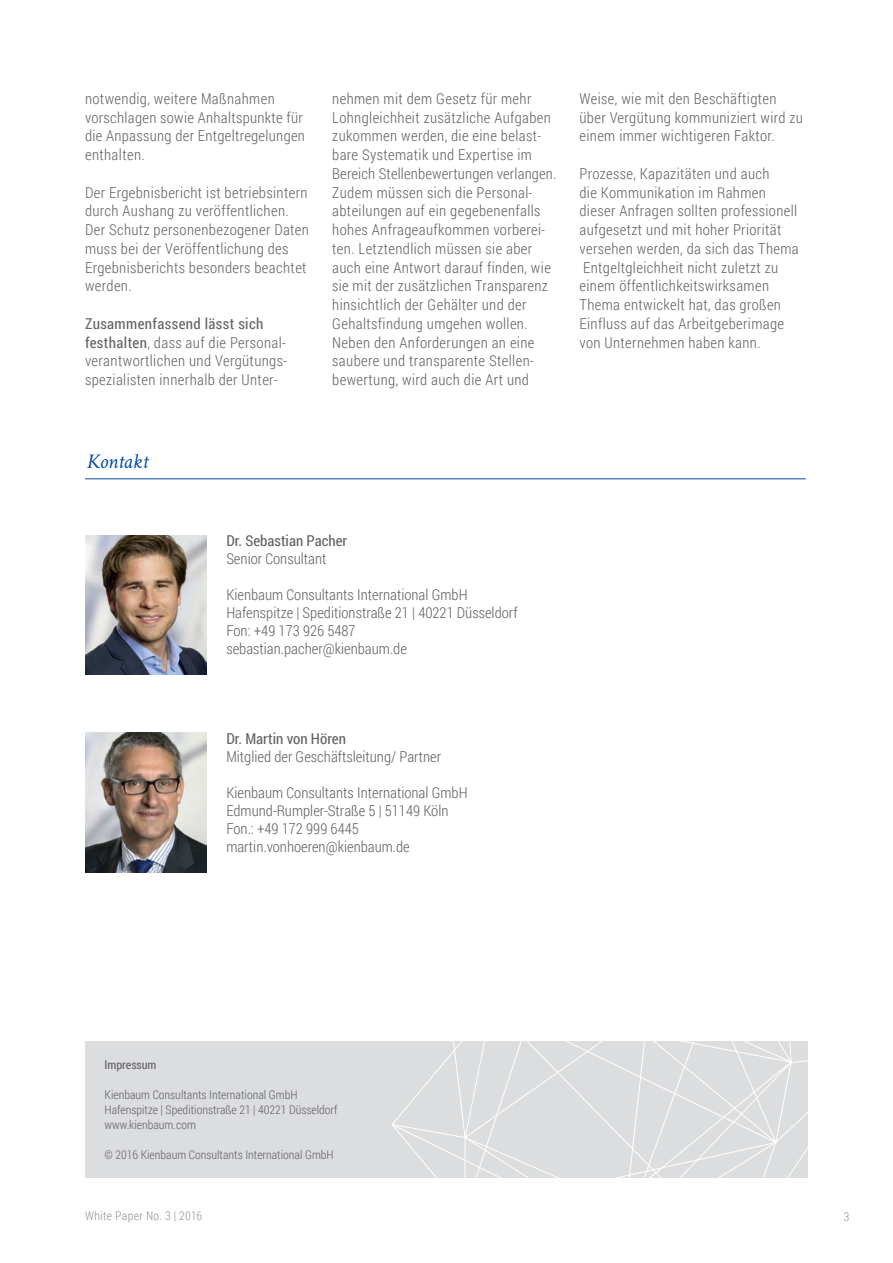
<style>
.page{position:relative;width:893px;height:1263px;background:#fff}
.page>*{position:absolute;margin:0;border:0;box-sizing:border-box;transform-origin:0 0}
.t1{font:italic 21px "Crimson Text";color:#0049a4}
.t2{font:300 15px/18.8px "Roboto Condensed";letter-spacing:.025em;color:#636366}
.t3{font:300 15px/18px "Roboto Condensed";color:#636366}
.t4{font:15px "Roboto Condensed";color:#636366}
.t5{font:300 12px/15px "Roboto Condensed";color:#636366}
.t6{font:300 12px "Roboto Condensed";letter-spacing:.03em;color:#939598}
.t7{font:12px "Roboto Condensed";color:#636366}
.s1{font-weight:400}
</style>
<div class="page">
<div style="left:86px;top:1041px;width:722px;height:137px;background:#dcdddf"></div>
<hr style="left:85px;top:478px;width:721px;height:1px;background:#0049a4">
<img style="left:85px;top:535px;width:122px;height:140px">
<img style="left:85px;top:733px;width:122px;height:140px">
<svg style="left:391px;top:1041px;width:417px;height:137px"></svg>
<p class="t2" style="left:85px;top:89px;width:221px">notwendig, weitere Maßnahmen vorschlagen sowie Anhaltspunkte für die Anpassung der Entgeltregelungen enthalten.</p>
<p class="t2" style="left:85px;top:182px;width:225px">Der Ergebnisbericht ist betriebsintern durch Aushang zu veröffentlichen.<br>Der Schutz personenbezogener Daten muss bei der Veröffentlichung des<br>Ergebnisberichts besonders beachtet werden.</p>
<p class="t2" style="left:85px;top:314px;width:204px"><span class="s1">Zusammenfassend lässt sich festhalten</span>, dass auf die Personal&shy;verantwortlichen und Vergütungs&shy;spezialisten innerhalb der Unter-</p>
<p class="t2" style="left:332px;top:89px;width:226px">nehmen mit dem Gesetz für mehr Lohngleichheit zusätzliche Aufgaben zukommen werden, die eine belast&shy;bare Systematik und Expertise im Bereich Stellenbewertungen verlangen.<br>Zudem müssen sich die Personal&shy;abteilungen auf ein gegebenenfalls hohes Anfrageaufkommen vorberei&shy;ten. Letztendlich müssen sie aber auch eine Antwort darauf finden, wie sie mit der zusätzlichen Transparenz hinsichtlich der Gehälter und der Gehaltsfindung umgehen wollen.<br>Neben den Anforderungen an eine saubere und transparente Stellen&shy;bewertung, wird auch die Art und</p>
<p class="t2" style="left:579px;top:89px;width:225px">Weise, wie mit den Beschäftigten über Vergütung kommuniziert wird zu einem immer wichtigeren Faktor.</p>
<p class="t2" style="left:579px;top:164px;width:221px">Prozesse, Kapazitäten und auch<br>die Kommunikation im Rahmen dieser Anfragen sollten professionell aufgesetzt und mit hoher Priorität versehen werden, da sich das Thema Entgeltgleichheit nicht zuletzt zu einem öffentlichkeitswirksamen Thema entwickelt hat, das großen Einfluss auf das Arbeitgeberimage von Unternehmen haben kann.</p>
<h1 class="t1" style="left:87px;top:449px;width:63px">Kontakt</h1>
<p class="t4" style="left:226px;top:530px;width:122px">Dr. Sebastian Pacher</p>
<p class="t3" style="left:226px;top:549px;width:102px">Senior Consultant</p>
<p class="t3" style="left:226px;top:585px;width:293px">Kienbaum Consultants International GmbH Hafenspitze | Speditionstraße 21 | 40221 Düsseldorf Fon: +49 173 926 5487 sebastian.pacher@kienbaum.de</p>
<p class="t4" style="left:226px;top:728px;width:121px">Dr. Martin von Hören</p>
<p class="t3" style="left:226px;top:747px;width:216px">Mitglied der Geschäftsleitung/ Partner</p>
<p class="t3" style="left:226px;top:783px;width:243px">Kienbaum Consultants International GmbH Edmund-Rumpler-Straße 5 | 51149 Köln Fon.: +49 172 999 6445 martin.vonhoeren@kienbaum.de</p>
<p class="t7" style="left:105px;top:1056px;width:54px">Impressum</p>
<p class="t5" style="left:105px;top:1087px;width:235px">Kienbaum Consultants International GmbH<br>Hafenspitze | Speditionstraße 21 | 40221 Düsseldorf www.kienbaum.com</p>
<p class="t5" style="left:105px;top:1147px;width:231px">© 2016 Kienbaum Consultants International GmbH</p>
<p class="t6" style="left:85px;top:1207px;width:119px">White Paper No. 3 | 2016</p>
<p class="t6" style="left:844px;top:1208px;width:7px">3</p>
</div>
